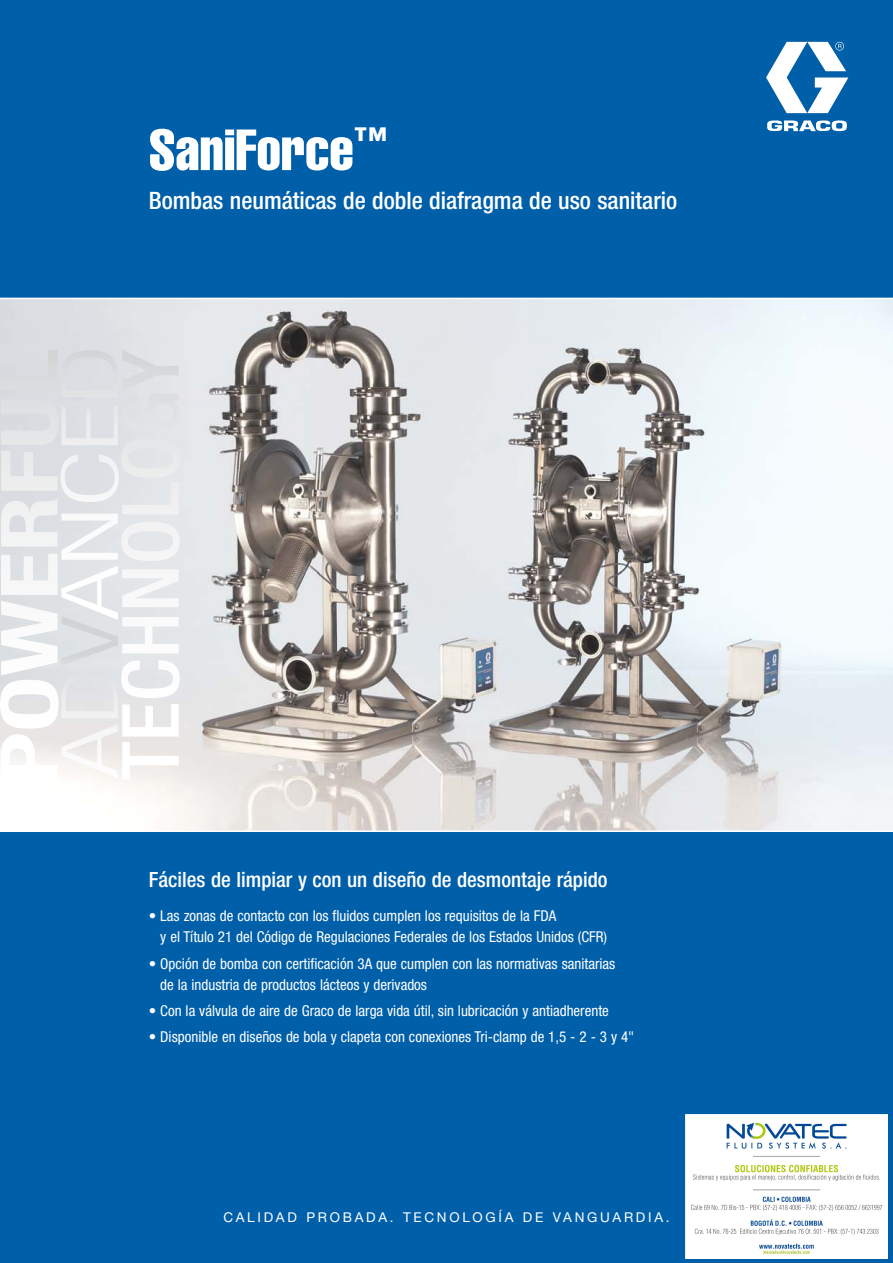
<style>
.page{position:relative;width:893px;height:1263px;background:#005fa9}
.page>*{position:absolute;margin:0;border:0;box-sizing:border-box;transform-origin:0 0}
.t1{font:57px "Helvetica LT Std Comp";color:#fff}
.t2{font:500 condensed 24px "Helvetica Neue LT Std";color:#fff}
.t3{font:500 condensed 21px "Helvetica Neue LT Std";color:#fff}
.t4{font:condensed 15px/21px "Helvetica Neue LT Std";color:#fff}
.t5{font:13.5px "Helvetica Neue LT Std";letter-spacing:.2em;color:#fff}
</style>
<div class="page">
<svg style="left:766px;top:42px;width:82px;height:89px"></svg>
<img style="left:0;top:299px;width:893px;height:531px">
<hr style="left:0;top:298px;width:893px;height:1px;background:#fff">
<hr style="left:0;top:830px;width:893px;height:2px;background:#fff">
<svg style="left:0;top:350px;width:180px;height:429px;background:#e7e8ea"></svg>
<img style="left:685px;top:1114px;width:203px;height:144px">
<h1 class="t1" style="left:149px;top:129px;width:240px">SaniForce<sup>™</sup></h1>
<h2 class="t2" style="left:149px;top:191px;width:530px">Bombas neumáticas de doble diafragma de uso sanitario</h2>
<h3 class="t3" style="left:149px;top:872px;width:460px">Fáciles de limpiar y con un diseño de desmontaje rápido</h3>
<p class="t4" style="left:160px;top:907px;width:448px;text-indent:-11px">• Las zonas de contacto con los fluidos cumplen los requisitos de la FDA<br>y el Título 21 del Código de Regulaciones Federales de los Estados Unidos (CFR)</p>
<p class="t4" style="left:160px;top:955px;width:456px;text-indent:-11px">• Opción de bomba con certificación 3A que cumplen con las normativas sanitarias de la industria de productos lácteos y derivados</p>
<p class="t4" style="left:149px;top:1002px;width:462px">• Con la válvula de aire de Graco de larga vida útil, sin lubricación y antiadherente</p>
<p class="t4" style="left:149px;top:1028px;width:487px">• Disponible en diseños de bola y clapeta con conexiones Tri-clamp de 1,5 - 2 - 3 y 4"</p>
<p class="t5" style="left:223px;top:1212px;width:448px">CALIDAD PROBADA. TECNOLOGÍA DE VANGUARDIA.</p>
</div>
